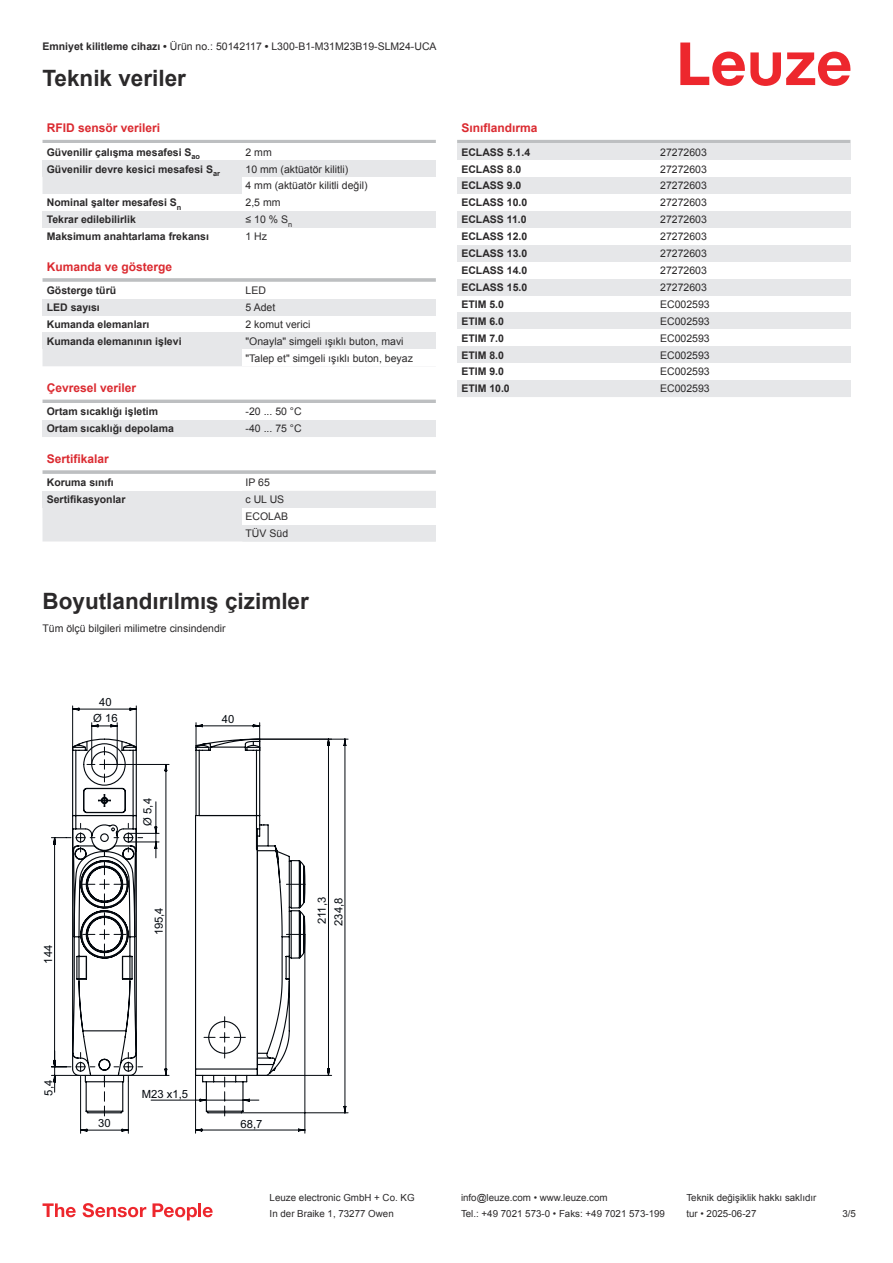
<style>
.page{position:relative;width:893px;height:1263px;background:#fff}
.page>*{position:absolute;margin:0;border:0;box-sizing:border-box;transform-origin:0 0}
.t1{font:700 22.5px "Arial";color:#2b292a}
.t2{font:700 12px "Arial";color:#db2a30}
.t3{font:11.25px "Arial";color:#03080e}
.t4{font:10.5px/17px "Arial";color:#2b292a}
.t5{font:700 10.5px "Arial";color:#2b292a}
.t6{font:9.75px "Arial";color:#2b292a}
.s1{font-weight:700}
</style>
<div class="page">
<svg style="left:680px;top:43px;width:170px;height:43px"></svg>
<svg style="left:43px;top:177px;width:199px;height:364px;fill:#e6e7e9"></svg>
<hr style="left:43px;top:140px;width:393px;height:3px;background:#bdbfc1">
<div style="left:43px;top:160px;width:199px;height:17px;background:#e6e7e9"></div>
<div style="left:242px;top:160px;width:194px;height:17px;background:#e6e7e9"></div>
<div style="left:43px;top:194px;width:199px;height:17px;background:#fff"></div>
<div style="left:43px;top:211px;width:199px;height:17px;background:#e6e7e9"></div>
<div style="left:242px;top:211px;width:194px;height:17px;background:#e6e7e9"></div>
<div style="left:43px;top:228px;width:199px;height:17px;background:#fff"></div>
<div style="left:43px;top:262px;width:393px;height:18px;background:#fff"></div>
<hr style="left:43px;top:278px;width:393px;height:4px;background:#c7c9ca">
<div style="left:43px;top:282px;width:199px;height:17px;background:#fff"></div>
<div style="left:43px;top:299px;width:199px;height:17px;background:#e6e7e9"></div>
<div style="left:242px;top:299px;width:194px;height:17px;background:#e6e7e9"></div>
<div style="left:43px;top:316px;width:199px;height:16px;background:#fff"></div>
<div style="left:43px;top:332px;width:199px;height:17px;background:#e6e7e9"></div>
<div style="left:242px;top:332px;width:194px;height:17px;background:#e6e7e9"></div>
<div style="left:43px;top:383px;width:393px;height:18px;background:#fff"></div>
<hr style="left:43px;top:400px;width:393px;height:3px;background:#bdbfc1">
<div style="left:43px;top:403px;width:199px;height:17px;background:#fff"></div>
<div style="left:43px;top:420px;width:199px;height:17px;background:#e6e7e9"></div>
<div style="left:242px;top:420px;width:194px;height:17px;background:#e6e7e9"></div>
<div style="left:43px;top:454px;width:393px;height:18px;background:#fff"></div>
<svg style="left:43px;top:470px;width:393px;height:4px;background:#c3c5c7"></svg>
<div style="left:43px;top:474px;width:199px;height:17px;background:#fff"></div>
<div style="left:43px;top:491px;width:199px;height:17px;background:#e6e7e9"></div>
<div style="left:242px;top:491px;width:194px;height:50px;background:#e6e7e9"></div>
<div style="left:242px;top:508px;width:194px;height:17px;background:#fff"></div>
<hr style="left:457px;top:140px;width:393px;height:3px;background:#bdbfc1">
<div style="left:457px;top:143px;width:200px;height:17px;background:#e6e7e9"></div>
<div style="left:657px;top:143px;width:193px;height:17px;background:#e6e7e9"></div>
<div style="left:457px;top:177px;width:200px;height:17px;background:#e6e7e9"></div>
<div style="left:657px;top:177px;width:193px;height:17px;background:#e6e7e9"></div>
<div style="left:457px;top:211px;width:200px;height:17px;background:#e6e7e9"></div>
<div style="left:657px;top:211px;width:193px;height:17px;background:#e6e7e9"></div>
<div style="left:457px;top:245px;width:200px;height:17px;background:#e6e7e9"></div>
<div style="left:657px;top:245px;width:193px;height:17px;background:#e6e7e9"></div>
<div style="left:457px;top:279px;width:200px;height:17px;background:#e6e7e9"></div>
<div style="left:657px;top:279px;width:193px;height:17px;background:#e6e7e9"></div>
<div style="left:457px;top:312px;width:200px;height:17px;background:#e6e7e9"></div>
<div style="left:657px;top:312px;width:193px;height:17px;background:#e6e7e9"></div>
<div style="left:457px;top:346px;width:200px;height:17px;background:#e6e7e9"></div>
<div style="left:657px;top:346px;width:193px;height:17px;background:#e6e7e9"></div>
<div style="left:457px;top:380px;width:200px;height:17px;background:#e6e7e9"></div>
<div style="left:657px;top:380px;width:193px;height:17px;background:#e6e7e9"></div>
<svg style="left:43px;top:1203px;width:33px;height:14px"></svg>
<svg style="left:83px;top:1203px;width:63px;height:14px"></svg>
<svg style="left:153px;top:1203px;width:44px;height:17px"></svg>
<hr style="left:198px;top:1203px;width:3px;height:14px;background:#ed272d">
<svg style="left:203px;top:1207px;width:10px;height:10px"></svg>
<svg style="left:72px;top:705px;width:189px;height:33px"></svg>
<svg style="left:51px;top:738px;width:297px;height:395px"></svg>
<svg style="left:80px;top:826px;width:77px;height:307px"></svg>
<p class="t4" style="left:43px;top:39px;width:396px"><span class="s1">Emniyet kilitleme cihazı •</span> Ürün no.: 50142117 <span class="s1">•</span> L300-B1-M31M23B19-SLM24-UCA</p>
<h1 class="t1" style="left:43px;top:70px;width:145px">Teknik veriler</h1>
<p class="t2" style="left:47px;top:120px;width:115px">RFID sensör verileri</p>
<p class="t5" style="left:47px;top:145px;width:155px">Güvenilir çalışma mesafesi S<sub>ao</sub></p>
<p class="t4" style="left:246px;top:143px;width:28px">2 mm</p>
<p class="t5" style="left:47px;top:161px;width:175px">Güvenilir devre kesici mesafesi S<sub>ar</sub></p>
<p class="t4" style="left:246px;top:160px;width:123px">10 mm (aktüatör kilitli)<br>4 mm (aktüatör kilitli değil)</p>
<p class="t5" style="left:47px;top:195px;width:136px">Nominal şalter mesafesi S<sub>n</sub></p>
<p class="t4" style="left:246px;top:194px;width:37px">2,5 mm</p>
<p class="t5" style="left:47px;top:212px;width:91px">Tekrar edilebilirlik</p>
<p class="t4" style="left:246px;top:211px;width:48px">≤ 10 % S<sub>n</sub></p>
<p class="t5" style="left:47px;top:229px;width:164px">Maksimum anahtarlama frekansı</p>
<p class="t4" style="left:246px;top:228px;width:23px">1 Hz</p>
<p class="t2" style="left:47px;top:258px;width:127px">Kumanda ve gösterge</p>
<p class="t5" style="left:47px;top:286px;width:71px">Gösterge türü</p>
<p class="t4" style="left:246px;top:282px;width:22px">LED</p>
<p class="t5" style="left:47px;top:300px;width:55px">LED sayısı</p>
<p class="t4" style="left:246px;top:299px;width:31px">5 Adet</p>
<p class="t5" style="left:47px;top:317px;width:104px">Kumanda elemanları</p>
<p class="t4" style="left:246px;top:316px;width:66px">2 komut verici</p>
<p class="t5" style="left:47px;top:334px;width:136px">Kumanda elemanının işlevi</p>
<p class="t4" style="left:246px;top:332px;width:169px">"Onayla" simgeli ışıklı buton, mavi "Talep et" simgeli ışıklı buton, beyaz</p>
<p class="t2" style="left:47px;top:383px;width:91px">Çevresel veriler</p>
<p class="t5" style="left:47px;top:404px;width:113px">Ortam sıcaklığı işletim</p>
<p class="t4" style="left:246px;top:404px;width:58px">-20 ... 50 °C</p>
<p class="t5" style="left:47px;top:421px;width:129px">Ortam sıcaklığı depolama</p>
<p class="t4" style="left:246px;top:421px;width:58px">-40 ... 75 °C</p>
<p class="t2" style="left:47px;top:454px;width:64px">Sertifikalar</p>
<p class="t5" style="left:47px;top:475px;width:69px">Koruma sınıfı</p>
<p class="t4" style="left:246px;top:474px;width:26px">IP 65</p>
<p class="t5" style="left:47px;top:492px;width:80px">Sertifikasyonlar</p>
<p class="t4" style="left:246px;top:491px;width:44px">c UL US<br>ECOLAB<br>TÜV Süd</p>
<h1 class="t1" style="left:43px;top:585px;width:268px">Boyutlandırılmış çizimler</h1>
<p class="t4" style="left:43px;top:619px;width:185px">Tüm ölçü bilgileri milimetre cinsindendir</p>
<p class="t2" style="left:461px;top:120px;width:78px">Sınıflandırma</p>
<p class="t5" style="left:461px;top:145px;width:70px">ECLASS 5.1.4</p>
<p class="t4" style="left:660px;top:143px;width:48px">27272603</p>
<p class="t5" style="left:461px;top:161px;width:62px">ECLASS 8.0</p>
<p class="t4" style="left:660px;top:160px;width:48px">27272603</p>
<p class="t5" style="left:461px;top:178px;width:62px">ECLASS 9.0</p>
<p class="t4" style="left:660px;top:177px;width:48px">27272603</p>
<p class="t5" style="left:461px;top:195px;width:67px">ECLASS 10.0</p>
<p class="t4" style="left:660px;top:194px;width:48px">27272603</p>
<p class="t5" style="left:461px;top:212px;width:67px">ECLASS 11.0</p>
<p class="t4" style="left:660px;top:211px;width:48px">27272603</p>
<p class="t5" style="left:461px;top:229px;width:67px">ECLASS 12.0</p>
<p class="t4" style="left:660px;top:228px;width:48px">27272603</p>
<p class="t5" style="left:461px;top:246px;width:67px">ECLASS 13.0</p>
<p class="t4" style="left:660px;top:245px;width:48px">27272603</p>
<p class="t5" style="left:461px;top:263px;width:67px">ECLASS 14.0</p>
<p class="t4" style="left:660px;top:262px;width:48px">27272603</p>
<p class="t5" style="left:461px;top:280px;width:67px">ECLASS 15.0</p>
<p class="t4" style="left:660px;top:279px;width:48px">27272603</p>
<p class="t5" style="left:461px;top:297px;width:44px">ETIM 5.0</p>
<p class="t4" style="left:660px;top:296px;width:51px">EC002593</p>
<p class="t5" style="left:461px;top:314px;width:44px">ETIM 6.0</p>
<p class="t4" style="left:660px;top:313px;width:51px">EC002593</p>
<p class="t5" style="left:461px;top:331px;width:44px">ETIM 7.0</p>
<p class="t4" style="left:660px;top:330px;width:51px">EC002593</p>
<p class="t5" style="left:461px;top:347px;width:44px">ETIM 8.0</p>
<p class="t4" style="left:660px;top:347px;width:51px">EC002593</p>
<p class="t5" style="left:461px;top:364px;width:44px">ETIM 9.0</p>
<p class="t4" style="left:660px;top:364px;width:51px">EC002593</p>
<p class="t5" style="left:461px;top:381px;width:50px">ETIM 10.0</p>
<p class="t4" style="left:660px;top:381px;width:51px">EC002593</p>
<p class="t3" style="left:99px;top:698px;width:14px">40</p>
<p class="t3" style="left:93px;top:713px;width:26px">Ø 16</p>
<p class="t3" style="left:222px;top:715px;width:14px">40</p>
<p class="t3" style="left:44px;top:963px;width:20px;rotate:-90deg">144</p>
<p class="t3" style="left:143px;top:826px;width:29px;rotate:-90deg">Ø 5,4</p>
<p class="t3" style="left:155px;top:935px;width:30px;rotate:-90deg">195,4</p>
<p class="t3" style="left:317px;top:924px;width:29px;rotate:-90deg">211,3</p>
<p class="t3" style="left:334px;top:926px;width:30px;rotate:-90deg">234,8</p>
<p class="t3" style="left:44px;top:1096px;width:17px;rotate:-90deg">5,4</p>
<p class="t3" style="left:98px;top:1119px;width:14px">30</p>
<p class="t3" style="left:142px;top:1089px;width:48px">M23 x1,5</p>
<p class="t3" style="left:241px;top:1119px;width:23px">68,7</p>
<p class="t6" style="left:270px;top:1191px;width:146px">Leuze electronic GmbH + Co. KG</p>
<p class="t6" style="left:461px;top:1191px;width:148px">info@leuze.com • www.leuze.com</p>
<p class="t6" style="left:686px;top:1191px;width:132px">Teknik değişiklik hakkı saklıdır</p>
<p class="t6" style="left:270px;top:1207px;width:126px">In der Braike 1, 73277 Owen</p>
<p class="t6" style="left:461px;top:1207px;width:205px">Tel.: +49 7021 573-0 • Faks: +49 7021 573-199</p>
<p class="t6" style="left:686px;top:1207px;width:72px">tur • 2025-06-27</p>
<p class="t6" style="left:842px;top:1210px;width:15px">3 /5</p>
</div>
